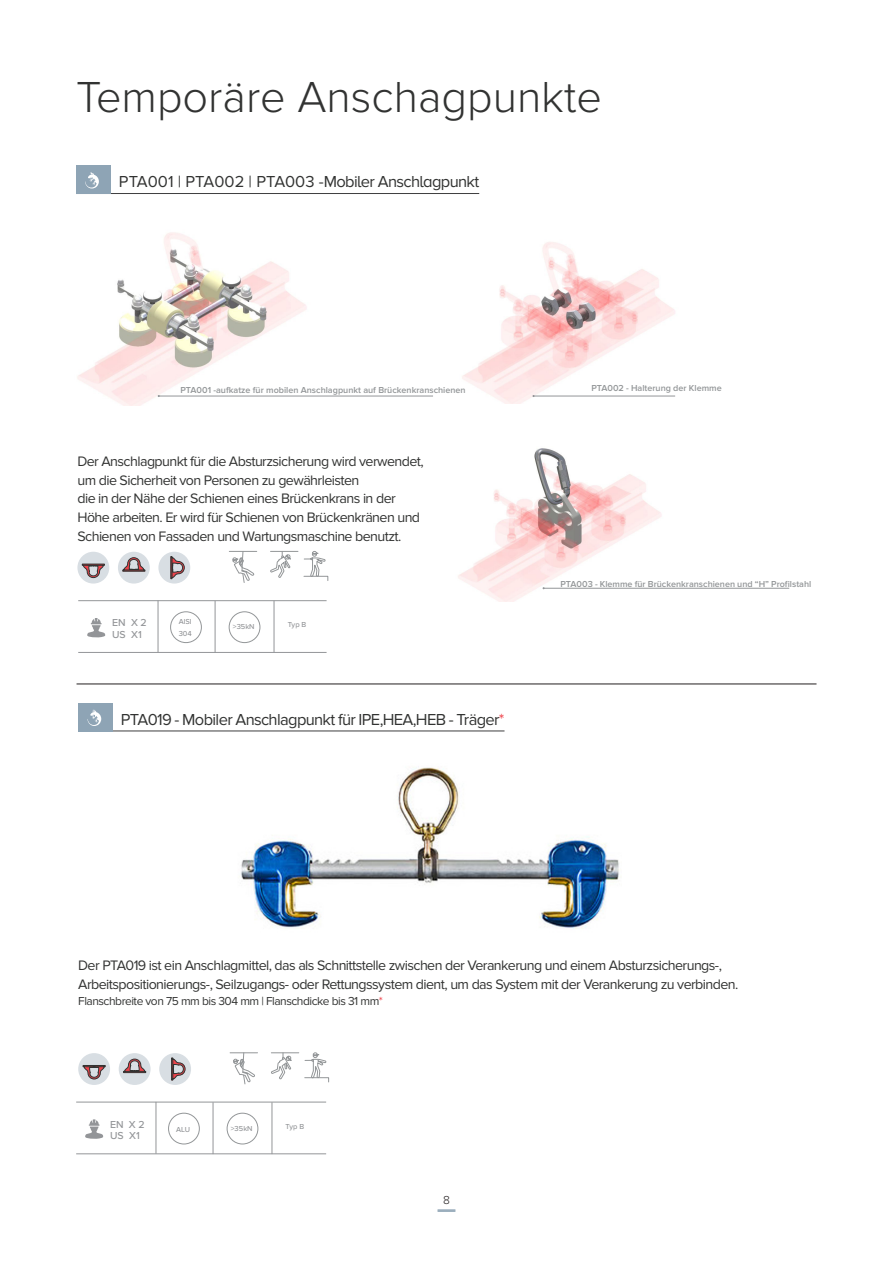
<style>
.page{position:relative;width:893px;height:1263px;background:#fff}
.page>*{position:absolute;margin:0;border:0;box-sizing:border-box;transform-origin:0 0}
.t1{font:300 45px "Proxima Nova";color:#323332}
.NEW_TITTLES_LIZARD{font:16.5px "Proxima Nova";letter-spacing:-.04em;color:#323332}
.NEW_TITTLES_LIZARD-2{font:16.5px "Proxima Nova A";letter-spacing:-.04em;color:#323332}
.ref{font:14.25px/18.8px "Proxima Nova";letter-spacing:-.04em;color:#323332}
.ref-2{font:12px "Proxima Nova";letter-spacing:-.04em;color:#323332}
.t2{font:300 12px "Proxima Nova";color:#231f20}
.SM_TEXT_3{font:500 10.5px "Proxima Nova";color:#939598}
.SM_TEXT_3-2{font:600 9px "Proxima Nova";color:#939698}
.SM_TEXT_3-3{font:500 7.5px/11.4px "Proxima Nova";color:#939598}
.s1{color:#ee424a}
</style>
<div class="page">
<hr style="left:437px;top:1209px;width:18px;height:3px;background:#9baebd">
<img style="left:241px;top:767px;width:378px;height:162px">
<hr style="left:77px;top:684px;width:739px;height:1px;background:#231f20">
<hr style="left:76px;top:193px;width:403px;height:1px;background:#3e3e3f">
<div style="left:76px;top:166px;width:34px;height:28px;background:#8ea4b5"></div>
<svg style="left:85px;top:172px;width:14px;height:16px"></svg>
<hr style="left:78px;top:731px;width:426px;height:1px;background:#3e3e3f">
<div style="left:78px;top:703px;width:35px;height:28px;background:#8ea4b5"></div>
<svg style="left:87px;top:709px;width:14px;height:17px"></svg>
<div style="left:78px;top:1053px;width:32px;height:32px;background:#d8dee3;border-radius:50%"></div>
<svg style="left:83px;top:1065px;width:23px;height:14px"></svg>
<div style="left:77px;top:552px;width:32px;height:31px;background:#d8dee3;border-radius:50%"></div>
<svg style="left:82px;top:564px;width:23px;height:14px"></svg>
<div style="left:119px;top:1053px;width:32px;height:32px;background:#d8dee3;border-radius:50%"></div>
<svg style="left:123px;top:1059px;width:23px;height:14px"></svg>
<div style="left:118px;top:552px;width:32px;height:31px;background:#d8dee3;border-radius:50%"></div>
<svg style="left:122px;top:557px;width:23px;height:15px"></svg>
<div style="left:159px;top:1053px;width:32px;height:32px;background:#d8dee3;border-radius:50%"></div>
<svg style="left:171px;top:1057px;width:14px;height:23px"></svg>
<div style="left:158px;top:552px;width:32px;height:31px;background:#d8dee3;border-radius:50%"></div>
<svg style="left:170px;top:556px;width:15px;height:23px"></svg>
<svg style="left:230px;top:1052px;width:28px;height:33px"></svg>
<svg style="left:229px;top:550px;width:28px;height:33px"></svg>
<svg style="left:271px;top:1052px;width:58px;height:31px"></svg>
<svg style="left:270px;top:551px;width:59px;height:30px"></svg>
<div style="left:168px;top:1113px;width:32px;height:31px;border:1px solid #939698;border-radius:50%"></div>
<div style="left:170px;top:611px;width:32px;height:32px;border:1px solid #939698;border-radius:50%"></div>
<div style="left:227px;top:1113px;width:31px;height:31px;border:1px solid #939698;border-radius:50%"></div>
<div style="left:229px;top:611px;width:31px;height:32px;border:1px solid #939698;border-radius:50%"></div>
<img style="left:77px;top:232px;width:237px;height:174px">
<img style="left:462px;top:242px;width:213px;height:161px">
<img style="left:458px;top:448px;width:210px;height:154px">
<hr style="left:76px;top:1153px;width:250px;height:1px;background:#939598">
<hr style="left:78px;top:652px;width:249px;height:1px;background:#939598">
<hr style="left:76px;top:1102px;width:250px;height:1px;background:#939598">
<hr style="left:78px;top:600px;width:249px;height:1px;background:#939598">
<hr style="left:156px;top:1102px;width:1px;height:52px;background:#939598">
<hr style="left:158px;top:600px;width:1px;height:52px;background:#939598">
<hr style="left:213px;top:1102px;width:1px;height:52px;background:#939598">
<hr style="left:274px;top:601px;width:1px;height:51px;background:#939598">
<hr style="left:272px;top:1102px;width:1px;height:52px;background:#939598">
<hr style="left:215px;top:601px;width:1px;height:52px;background:#939598">
<svg style="left:85px;top:1119px;width:18px;height:20px"></svg>
<svg style="left:87px;top:618px;width:18px;height:20px"></svg>
<hr style="left:159px;top:396px;width:274px;height:1px;background:#939598">
<hr style="left:544px;top:588px;width:245px;height:1px;background:#939598">
<hr style="left:533px;top:396px;width:142px;height:1px;background:#939598">
<p class="t1" style="left:76px;top:71px;width:527px">Temporäre Anschagpunkte</p>
<p class="NEW_TITTLES_LIZARD-2" style="left:119px;top:172px;width:362px">PTA001 | PTA002 | PTA003 -Mobiler Anschlagpunkt</p>
<p class="SM_TEXT_3-2" style="left:180px;top:385px;width:287px">PTA001 -aufkatze für mobilen Anschlagpunkt auf Brückenkranschienen</p>
<p class="ref" style="left:77px;top:452px;width:348px">Der Anschlagpunkt für die Absturzsicherung wird verwendet, um die Sicherheit von Personen zu gewährleisten<br>die in der Nähe der Schienen eines Brückenkrans in der Höhe arbeiten. Er wird für Schienen von Brückenkränen und Schienen von Fassaden und Wartungsmaschine benutzt.</p>
<p class="SM_TEXT_3" style="left:112px;top:617px;width:36px">EN X 2</p>
<p class="SM_TEXT_3" style="left:112px;top:628px;width:31px">US X1</p>
<p class="SM_TEXT_3-3" style="left:179px;top:616px;width:15px">AISI<br>304</p>
<p class="SM_TEXT_3-3" style="left:233px;top:621px;width:23px">&gt;35kN</p>
<p class="SM_TEXT_3-3" style="left:288px;top:619px;width:20px">Typ B</p>
<p class="NEW_TITTLES_LIZARD" style="left:121px;top:710px;width:385px">PTA019 - Mobiler Anschlagpunkt für IPE,HEA,HEB - Träger<span class="s1">*</span></p>
<p class="SM_TEXT_3-2" style="left:591px;top:382px;width:132px">PTA002 - Halterung der Klemme</p>
<p class="SM_TEXT_3-2" style="left:560px;top:579px;width:252px">PTA003 - Klemme für Brückenkranschienen und “H” Profilstahl</p>
<p class="ref" style="left:78px;top:956px;width:662px">Der PTA019 ist ein Anschlagmittel, das als Schnittstelle zwischen der Verankerung und einem Absturzsicherungs-,<br>Arbeitspositionierungs-, Seilzugangs- oder Rettungssystem dient, um das System mit der Verankerung zu verbinden.</p>
<p class="ref-2" style="left:78px;top:994px;width:306px">Flanschbreite von 75 mm bis 304 mm | Flanschdicke bis 31 mm<span class="s1">*</span></p>
<p class="SM_TEXT_3" style="left:110px;top:1118px;width:36px">EN X 2</p>
<p class="SM_TEXT_3" style="left:110px;top:1130px;width:31px">US X1</p>
<p class="SM_TEXT_3-3" style="left:176px;top:1123px;width:15px">ALU</p>
<p class="SM_TEXT_3-3" style="left:231px;top:1123px;width:23px">&gt;35kN</p>
<p class="SM_TEXT_3-3" style="left:286px;top:1121px;width:20px">Typ B</p>
<p class="t2" style="left:443px;top:1193px;width:8px">8</p>
</div>
